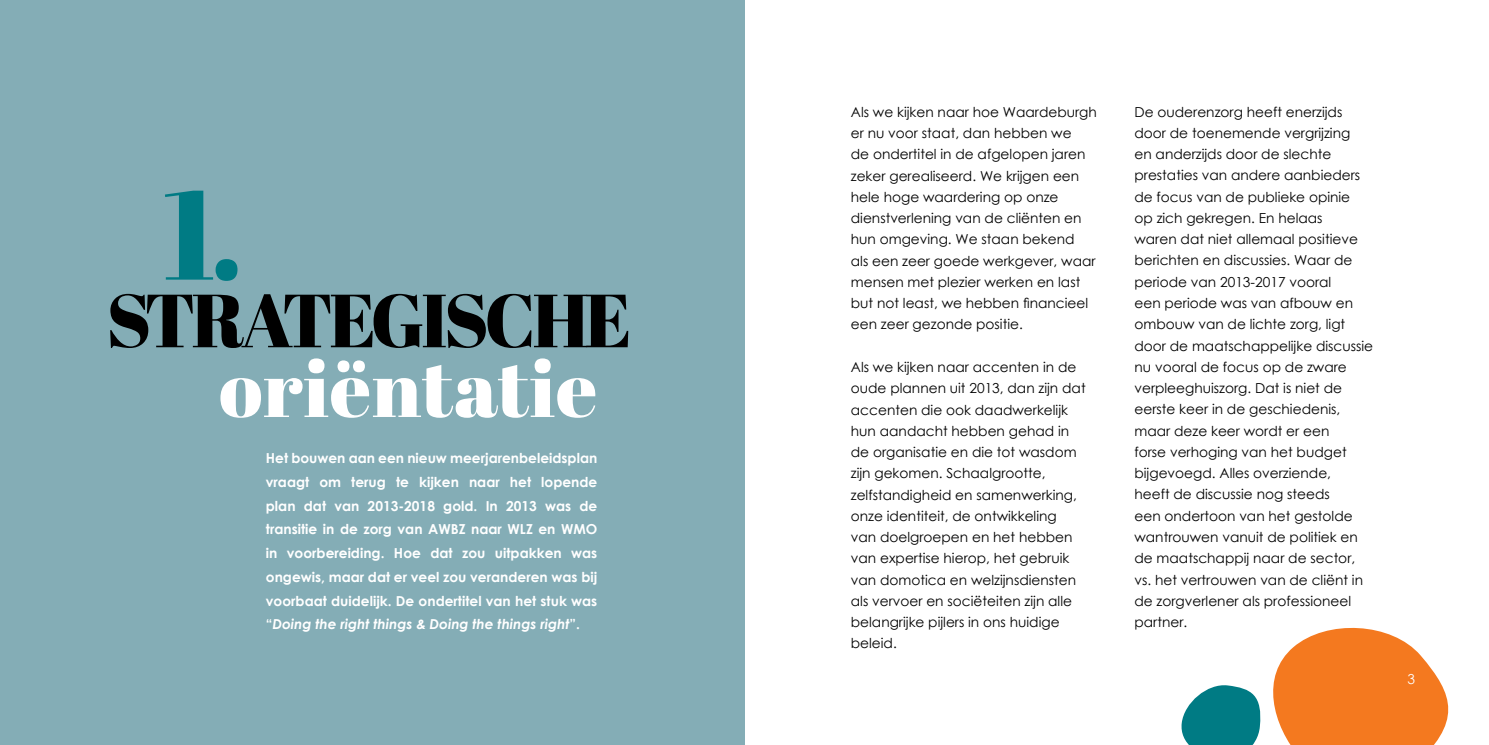
<style>
.page{position:relative;width:1489px;height:745px;background:#fff}
.page>*{position:absolute;margin:0;border:0;box-sizing:border-box;transform-origin:0 0}
.t1{font:125px "Abril Fatface";color:#007b84}
.t2{font:80px "Abril Fatface";letter-spacing:.01em;color:#fff}
.t3{font:75px "Abril Fatface";letter-spacing:-.05em;color:#000}
.t4{font:13.75px/21.2px "Century Gothic";color:#000}
.t5{font:700 13.75px/23.8px "Century Gothic";color:#fff;text-align:justify}
.t6{font:13.75px "Century Gothic";color:#fff}
.s1{font-style:italic}
</style>
<div class="page">
<div style="left:0;top:0;width:744px;height:744px;background:#84adb6"></div>
<svg style="left:1181px;top:627px;width:268px;height:117px"></svg>
<h1 class="t1" style="left:163px;top:147px;width:81px">1.</h1>
<h3 class="t3" style="left:106px;top:267px;width:527px">STRATEGISCHE</h3>
<h2 class="t2" style="left:219px;top:332px;width:380px">oriëntatie</h2>
<p class="t5" style="left:266px;top:445px;width:333px">Het bouwen aan een nieuw meerjarenbeleidsplan vraagt om terug te kijken naar het lopende plan dat van 2013-2018 gold. In 2013 was de transitie in de zorg van AWBZ naar WLZ en WMO in voorbereiding. Hoe dat zou uitpakken was ongewis, maar dat er veel zou veranderen was bij voorbaat duidelijk. De ondertitel van het stuk was “<span class="s1">Doing the right things &amp; Doing the things right</span>”.</p>
<p class="t4" style="left:850px;top:101px;width:247px">Als we kijken naar hoe Waardeburgh er nu voor staat, dan hebben we<br>de ondertitel in de afgelopen jaren zeker gerealiseerd. We krijgen een hele hoge waardering op onze dienstverlening van de cliënten en hun omgeving. We staan bekend<br>als een zeer goede werkgever, waar mensen met plezier werken en last but not least, we hebben financieel een zeer gezonde positie.</p>
<p class="t4" style="left:850px;top:356px;width:236px">Als we kijken naar accenten in de oude plannen uit 2013, dan zijn dat accenten die ook daadwerkelijk hun aandacht hebben gehad in de organisatie en die tot wasdom zijn gekomen. Schaalgrootte, zelfstandigheid en samenwerking, onze identiteit, de ontwikkeling<br>van doelgroepen en het hebben van expertise hierop, het gebruik van domotica en welzijnsdiensten als vervoer en sociëteiten zijn alle belangrijke pijlers in ons huidige beleid.</p>
<p class="t4" style="left:1134px;top:101px;width:240px">De ouderenzorg heeft enerzijds door de toenemende vergrijzing<br>en anderzijds door de slechte prestaties van andere aanbieders de focus van de publieke opinie<br>op zich gekregen. En helaas<br>waren dat niet allemaal positieve berichten en discussies. Waar de periode van 2013-2017 vooral<br>een periode was van afbouw en ombouw van de lichte zorg, ligt door de maatschappelijke discussie nu vooral de focus op de zware verpleeghuiszorg. Dat is niet de eerste keer in de geschiedenis, maar deze keer wordt er een<br>forse verhoging van het budget bijgevoegd. Alles overziende,<br>heeft de discussie nog steeds<br>een ondertoon van het gestolde wantrouwen vanuit de politiek en de maatschappij naar de sector, vs. het vertrouwen van de cliënt in de zorgverlener als professioneel partner.</p>
<p class="t6" style="left:1407px;top:669px;width:9px">3</p>
</div>
